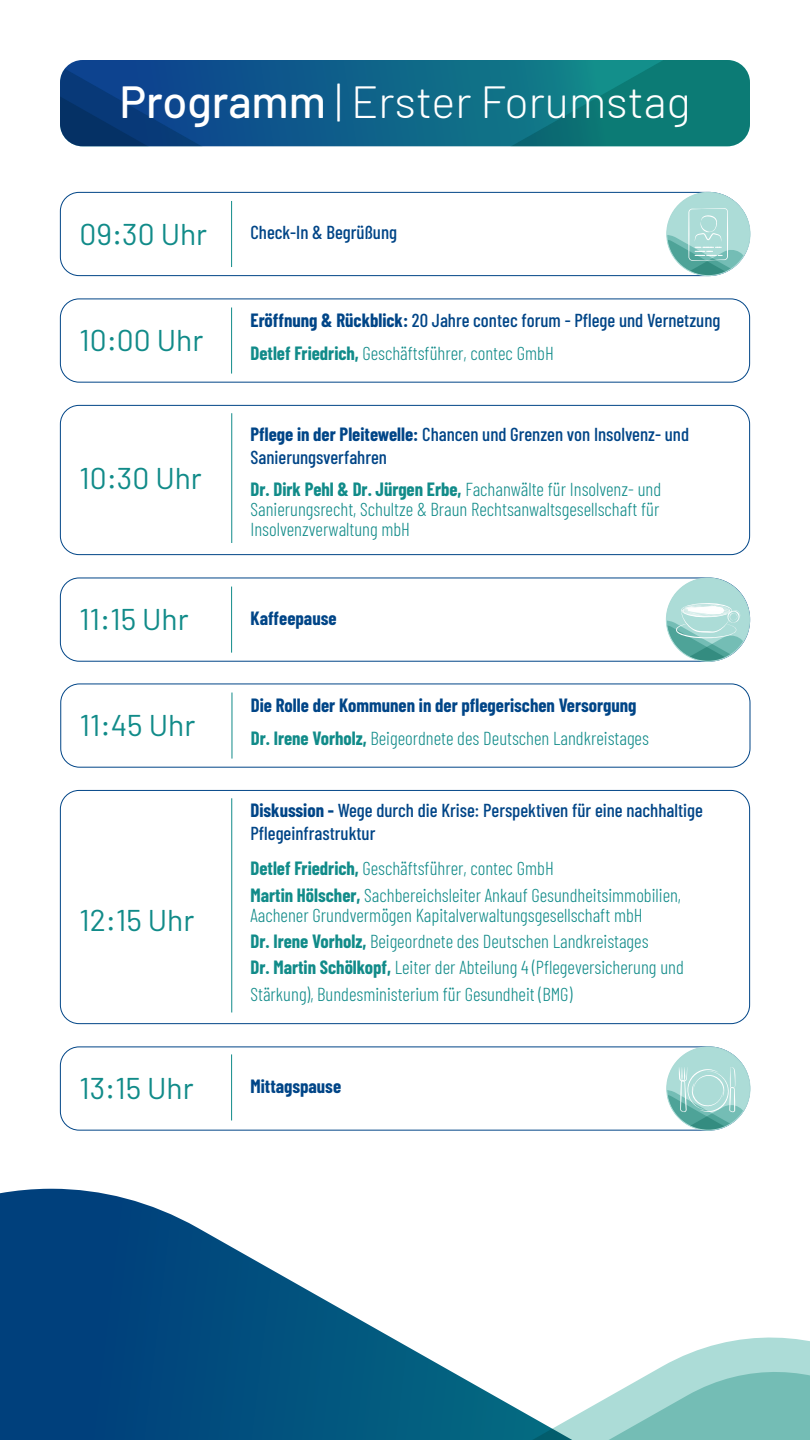
<style>
.page{position:relative;width:810px;height:1440px;background:#fff}
.page>*{position:absolute;margin:0;border:0;box-sizing:border-box;transform-origin:0 0}
.t1{font:300 45px "Barlow";color:#fff}
.t2{font:30px "Barlow";color:#118b89}
.t3{font:300 18.75px/26.2px "Barlow Condensed";color:#118b89}
.t4{font:500 18.75px/22.5px "Barlow Condensed";color:#004587}
.t5{font:700 18.75px/33px "Barlow Condensed";color:#004587}
.s1{font-weight:500}
.s2{font-weight:700}
.s3{font-weight:700;color:#118b89}
.s4{font-weight:300;color:#118b89}
.s5{color:#118b89}
</style>
<div class="page">
<div style="left:368px;top:60px;width:92px;height:86px;background:#0f6988"></div>
<svg style="left:60px;top:60px;width:308px;height:86px;background:#0e4d87"></svg>
<svg style="left:460px;top:60px;width:290px;height:86px;background:#0f7a7e"></svg>
<svg style="left:0;top:1189px;width:392px;height:149px"></svg>
<svg style="left:0;top:1338px;width:810px;height:102px"></svg>
<svg style="left:83px;top:1372px;width:727px;height:68px;background:#4689a0"></svg>
<svg style="left:60px;top:192px;width:690px;height:84px"></svg>
<hr style="left:231px;top:201px;width:1px;height:66px;background:#118b89">
<div style="left:667px;top:192px;width:83px;height:84px;background:#acdcd7;border-radius:50%"></div>
<svg style="left:667px;top:208px;width:81px;height:68px"></svg>
<div style="left:60px;top:299px;width:690px;height:84px;border:1px solid #004587;border-radius:19px"></div>
<hr style="left:231px;top:308px;width:1px;height:66px;background:#118b89">
<div style="left:60px;top:405px;width:690px;height:150px;border:1px solid #004587;border-radius:19px"></div>
<hr style="left:231px;top:413px;width:1px;height:130px;background:#118b89">
<svg style="left:60px;top:577px;width:690px;height:85px"></svg>
<hr style="left:231px;top:587px;width:1px;height:66px;background:#118b89">
<div style="left:666px;top:578px;width:84px;height:83px;background:#acdcd7;border-radius:50%"></div>
<svg style="left:666px;top:603px;width:82px;height:58px"></svg>
<div style="left:60px;top:790px;width:690px;height:234px;border:1px solid #004587;border-radius:19px"></div>
<hr style="left:231px;top:798px;width:1px;height:215px;background:#118b89">
<svg style="left:60px;top:1046px;width:660px;height:85px"></svg>
<hr style="left:231px;top:1054px;width:1px;height:66px;background:#118b89">
<svg style="left:667px;top:1048px;width:83px;height:82px"></svg>
<div style="left:60px;top:684px;width:690px;height:84px;border:1px solid #004587;border-radius:19px"></div>
<hr style="left:232px;top:693px;width:1px;height:66px;background:#118b89">
<h1 class="t1" style="left:119px;top:74px;width:573px"><span class="s1">Programm</span> | Erster Forumstag</h1>
<h2 class="t2" style="left:80px;top:215px;width:129px">09:30 Uhr</h2>
<p class="t4" style="left:250px;top:220px;width:148px">Check-In &amp; Begrüßung</p>
<h2 class="t2" style="left:80px;top:322px;width:125px">10:00 Uhr</h2>
<h2 class="t2" style="left:80px;top:459px;width:124px">10:30 Uhr</h2>
<p class="t4" style="left:250px;top:303px;width:471px;line-height:32.9px"><span class="s2">Eröffnung &amp; Rückblick:</span> 20 Jahre contec forum - Pflege und Vernetzung<br><span class="s3">Detlef Friedrich,</span> <span class="s4">Geschäftsführer, contec GmbH</span></p>
<p class="t4" style="left:250px;top:422px;width:440px"><span class="s2">Pflege in der Pleitewelle:</span> Chancen und Grenzen von Insolvenz- und<br>Sanierungsverfahren</p>
<p class="t3" style="left:250px;top:478px;width:412px;line-height:20.2px;text-align:justify"><span class="s2">Dr. Dirk Pehl &amp; Dr. Jürgen Erbe,</span> Fachanwälte für Insolvenz- und Sanierungsrecht, Schultze &amp; Braun Rechtsanwaltsgesellschaft für Insolvenzverwaltung mbH</p>
<h2 class="t2" style="left:80px;top:601px;width:111px">11:15 Uhr</h2>
<p class="t5" style="left:250px;top:601px;width:88px">Kaffeepause</p>
<h2 class="t2" style="left:80px;top:707px;width:117px">11:45 Uhr</h2>
<h2 class="t2" style="left:80px;top:901px;width:116px">12:15 Uhr</h2>
<p class="t5" style="left:251px;top:688px;width:400px">Die Rolle der Kommunen in der pflegerischen Versorgung<br><span class="s5">Dr. Irene Vorholz,</span> <span class="s4">Beigeordnete des Deutschen Landkreistages</span></p>
<p class="t4" style="left:250px;top:798px;width:454px"><span class="s2">Diskussion -</span> Wege durch die Krise: Perspektiven für eine nachhaltige<br>Pflegeinfrastruktur</p>
<p class="t3" style="left:250px;top:854px;width:432px"><span class="s2">Detlef Friedrich,</span> Geschäftsführer, contec GmbH<br><span class="s2">Martin Hölscher,</span> Sachbereichsleiter Ankauf Gesundheitsimmobilien,</p>
<p class="t3" style="left:250px;top:901px;width:435px">Aachener Grundvermögen Kapitalverwaltungsgesellschaft mbH<br><span class="s2">Dr. Irene Vorholz,</span> Beigeordnete des Deutschen Landkreistages<br><span class="s2">Dr. Martin Schölkopf,</span> Leiter der Abteilung 4 (Pflegeversicherung und Stärkung), Bundesministerium für Gesundheit (BMG)</p>
<h2 class="t2" style="left:80px;top:1070px;width:116px">13:15 Uhr</h2>
<p class="t5" style="left:250px;top:1069px;width:92px">Mittagspause</p>
</div>
